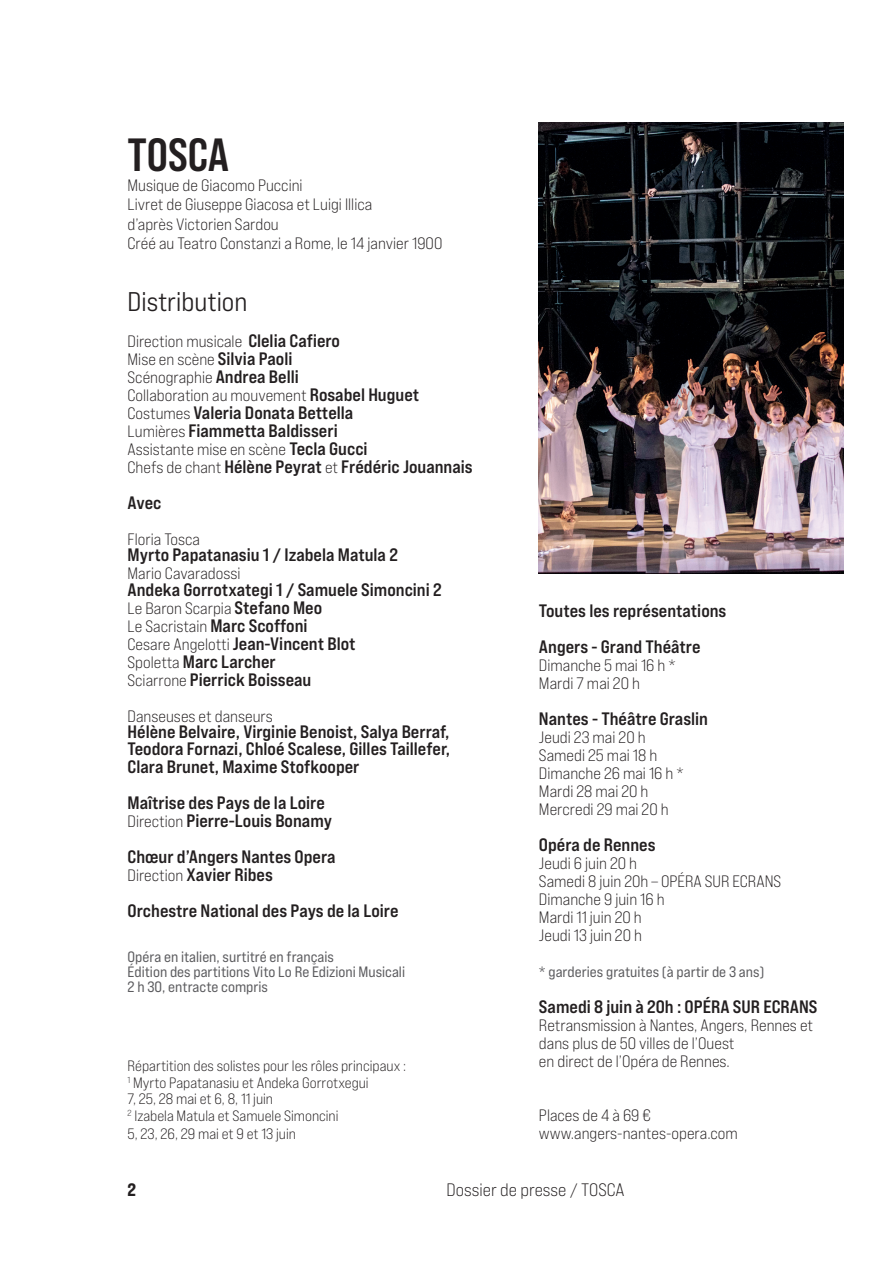
<style>
.page{position:relative;width:893px;height:1263px;background:#fff}
.page>*{position:absolute;margin:0;border:0;box-sizing:border-box;transform-origin:0 0}
.t1{font:46.5px "Bebas Neue Pro Sm E Bd";color:#231f20}
.t2{font:27px "Bebas Neue Pro Exp Md";color:#231f20}
.t3{font:18px/18px "Bebas Neue Pro Exp Bd";color:#231f20}
.t4{font:18px "Bebas Neue Pro Exp Bk";color:#231f20}
.t5{font:18px "Bebas Neue Pro Exp Eb";color:#231f20}
.t6{font:16.5px/18px "Bebas Neue Pro Exp Bk";color:#231f20}
.t7{font:15px/16.5px "Bebas Neue Pro Exp Bk";color:#231f20}
.t8{font:15px/15px "Bebas Neue Pro Exp Rg";color:#5c5c5f}
.s1{font-family:"Bebas Neue Pro Exp Bd";font-size:18px}
.s2{font-family:"Bebas Neue Pro Exp Bk";font-size:16.5px}
</style>
<div class="page">
<img style="left:539px;top:122px;width:304px;height:452px">
<h1 class="t1" style="left:128px;top:127px;width:103px">TOSCA</h1>
<p class="t6" style="left:128px;top:175px;width:316px;line-height:19.5px">Musique de Giacomo Puccini<br>Livret de Giuseppe Giacosa et Luigi Illica<br>d’après Victorien Sardou<br>Créé au Teatro Constanzi a Rome, le 14 janvier 1900</p>
<h2 class="t2" style="left:128px;top:285px;width:121px">Distribution</h2>
<p class="t6" style="left:128px;top:331px;width:293px">Direction musicale <span class="s1">Clelia Cafiero<br></span>Mise en scène <span class="s1">Silvia Paoli<br></span>Scénographie <span class="s1">Andrea Belli<br></span>Collaboration au mouvement <span class="s1">Rosabel Huguet</span></p>
<p class="t3" style="left:128px;top:403px;width:227px"><span class="s2">Costumes</span> Valeria Donata Bettella<br><span class="s2">Lumières</span> Fiammetta Baldisseri</p>
<p class="t6" style="left:128px;top:439px;width:242px">Assistante mise en scène <span class="s1">Tecla Gucci</span></p>
<p class="t3" style="left:128px;top:448px;width:347px;line-height:36px"><span class="s2">Chefs de chant</span> Hélène Peyrat <span class="s2">et</span> Frédéric Jouannais<br>Avec</p>
<p class="t6" style="left:128px;top:529px;width:74px">Floria Tosca</p>
<p class="t3" style="left:128px;top:545px;width:272px">Myrto Papatanasiu 1 / Izabela Matula 2</p>
<p class="t6" style="left:128px;top:564px;width:114px">Mario Cavaradossi</p>
<p class="t3" style="left:128px;top:580px;width:316px">Andeka Gorrotxategi 1 / Samuele Simoncini 2</p>
<p class="t6" style="left:128px;top:598px;width:196px">Le Baron Scarpia <span class="s1">Stefano Meo<br></span>Le Sacristain <span class="s1">Marc Scoffoni</span></p>
<p class="t3" style="left:128px;top:634px;width:230px"><span class="s2">Cesare Angelotti</span> Jean-Vincent Blot<br><span class="s2">Spoletta</span> Marc Larcher<br><span class="s2">Sciarrone</span> Pierrick Boisseau</p>
<p class="t6" style="left:128px;top:706px;width:147px">Danseuses et danseurs</p>
<p class="t3" style="left:128px;top:723px;width:324px;line-height:17.2px;text-align:justify">Hélène Belvaire, Virginie Benoist, Salya Berraf, Teodora Fornazi, Chloé Scalese, Gilles Taillefer, Clara Brunet, Maxime Stofkooper</p>
<p class="t3" style="left:128px;top:793px;width:206px">Maîtrise des Pays de la Loire<br><span class="s2">Direction</span> Pierre-Louis Bonamy</p>
<p class="t3" style="left:128px;top:847px;width:210px">Chœur d’Angers Nantes Opera<br><span class="s2">Direction</span> Xavier Ribes</p>
<p class="t3" style="left:128px;top:901px;width:272px">Orchestre National des Pays de la Loire</p>
<p class="t8" style="left:128px;top:949px;width:279px">Opéra en italien, surtitré en français<br>Édition des partitions Vito Lo Re Edizioni Musicali<br>2 h 30, entracte compris</p>
<p class="t7" style="left:128px;top:1057px;width:280px">Répartition des solistes pour les rôles principaux :<br><sup>1</sup> Myrto Papatanasiu et Andeka Gorrotxegui<br>7, 25, 28 mai et 6, 8, 11 juin<br><sup>2</sup> Izabela Matula et Samuele Simoncini</p>
<p class="t7" style="left:128px;top:1125px;width:170px">5, 23, 26, 29 mai et 9 et 13 juin</p>
<p class="t3" style="left:539px;top:592px;width:189px;line-height:36px">Toutes les représentations<br>Angers - Grand Théâtre</p>
<p class="t6" style="left:539px;top:655px;width:138px">Dimanche 5 mai 16 h *<br>Mardi 7 mai 20 h</p>
<p class="t3" style="left:539px;top:709px;width:171px">Nantes - Théâtre Graslin</p>
<p class="t6" style="left:539px;top:727px;width:146px">Jeudi 23 mai 20 h<br>Samedi 25 mai 18 h<br>Dimanche 26 mai 16 h *<br>Mardi 28 mai 20 h<br>Mercredi 29 mai 20 h</p>
<p class="t3" style="left:539px;top:835px;width:118px">Opéra de Rennes</p>
<p class="t6" style="left:539px;top:853px;width:244px">Jeudi 6 juin 20 h<br>Samedi 8 juin 20h – OPÉRA SUR ECRANS<br>Dimanche 9 juin 16 h<br>Mardi 11 juin 20 h<br>Jeudi 13 juin 20 h</p>
<p class="t8" style="left:539px;top:963px;width:227px">* garderies gratuites (à partir de 3 ans)</p>
<p class="t3" style="left:539px;top:997px;width:280px">Samedi 8 juin à 20h : OPÉRA SUR ECRANS</p>
<p class="t6" style="left:539px;top:1015px;width:276px">Retransmission à Nantes, Angers, Rennes et dans plus de 50 villes de l’Ouest<br>en direct de l’Opéra de Rennes.</p>
<p class="t6" style="left:539px;top:1105px;width:200px">Places de 4 à 69 € www.angers-nantes-opera.com</p>
<p class="t5" style="left:128px;top:1178px;width:10px">2</p>
<p class="t4" style="left:446px;top:1179px;width:180px">Dossier de presse / TOSCA</p>
</div>
